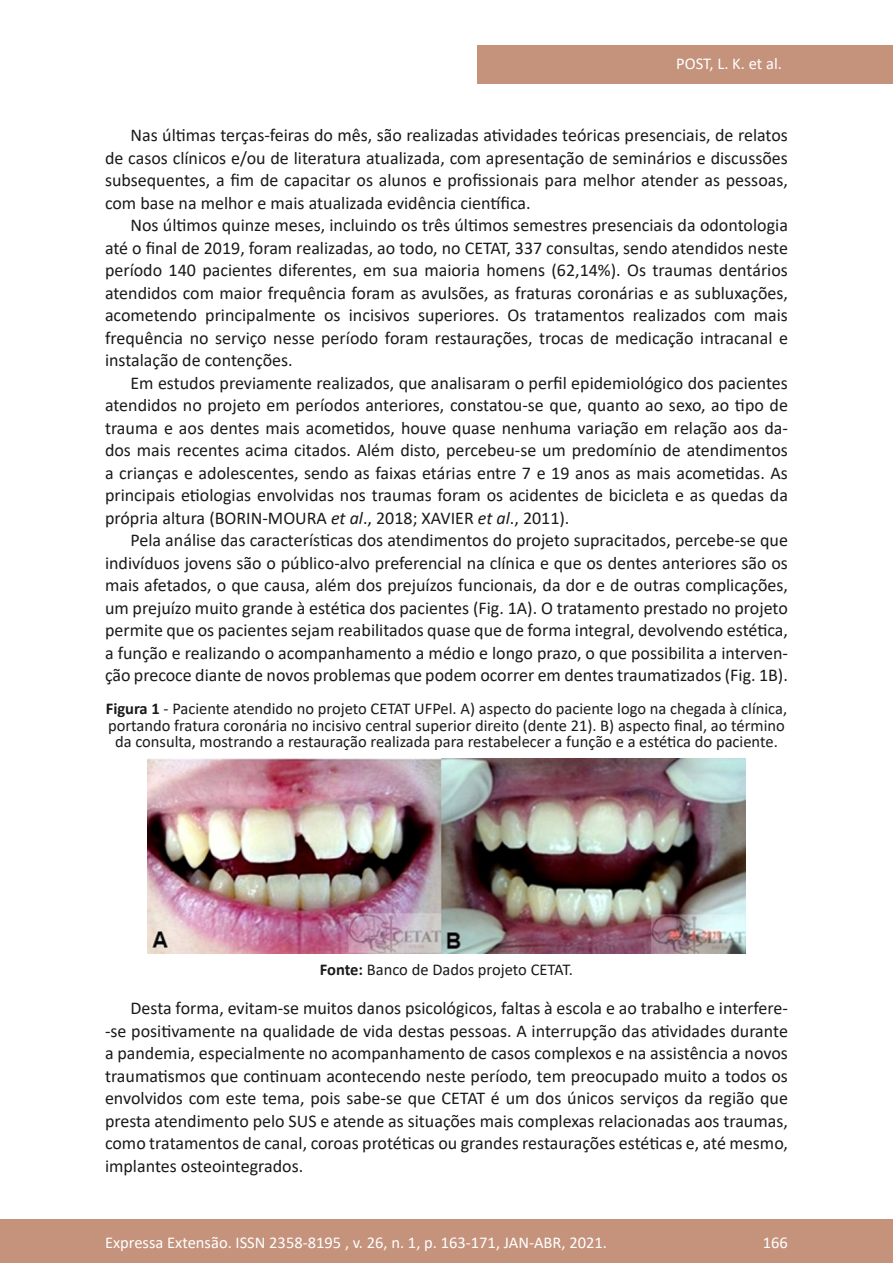
<style>
.page{position:relative;width:893px;height:1263px;background:#fff}
.page>*{position:absolute;margin:0;border:0;box-sizing:border-box;transform-origin:0 0}
.Principal_-_Texto{font:18px/22.5px "Calibri";color:#1a1a1a;text-align:justify}
.Imagens_-_Título{font:16.5px/16.5px "Calibri";color:#1a1a1a;text-align:center}
.t1{font:16.5px "Calibri";color:#fff}
.Imagens_-_Legenda{font:16.5px "Calibri";color:#1a1a1a}
.s1{font-style:italic}
.s2{font-weight:700}
</style>
<div class="page">
<div style="left:0;top:1219px;width:893px;height:44px;background:#c5927c"></div>
<div style="left:477px;top:45px;width:416px;height:39px;background:#c5927c"></div>
<img style="left:148px;top:758px;width:597px;height:195px">
<p class="t1" style="left:676px;top:52px;width:107px">POST, L. K. et al.</p>
<p class="Principal_-_Texto" style="left:105px;top:123px;width:684px;text-indent:26px">Nas últimas terças-feiras do mês, são realizadas atividades teóricas presenciais, de relatos de casos clínicos e/ou de literatura atualizada, com apresentação de seminários e discussões subsequentes, a fim de capacitar os alunos e profissionais para melhor atender as pessoas, com base na melhor e mais atualizada evidência científica.</p>
<p class="Principal_-_Texto" style="left:105px;top:213px;width:684px;text-indent:26px">Nos últimos quinze meses, incluindo os três últimos semestres presenciais da odontologia até o final de 2019, foram realizadas, ao todo, no CETAT, 337 consultas, sendo atendidos neste período 140 pacientes diferentes, em sua maioria homens (62,14%). Os traumas dentários atendidos com maior frequência foram as avulsões, as fraturas coronárias e as subluxações, acometendo principalmente os incisivos superiores. Os tratamentos realizados com mais frequência no serviço nesse período foram restaurações, trocas de medicação intracanal e instalação de contenções.</p>
<p class="Principal_-_Texto" style="left:105px;top:371px;width:684px;text-indent:26px">Em estudos previamente realizados, que analisaram o perfil epidemiológico dos pacientes atendidos no projeto em períodos anteriores, constatou-se que, quanto ao sexo, ao tipo de trauma e aos dentes mais acometidos, houve quase nenhuma variação em relação aos da&shy;dos mais recentes acima citados. Além disto, percebeu-se um predomínio de atendimentos a crianças e adolescentes, sendo as faixas etárias entre 7 e 19 anos as mais acometidas. As principais etiologias envolvidas nos traumas foram os acidentes de bicicleta e as quedas da própria altura (BORIN-MOURA <span class="s1">et al</span>., 2018; XAVIER <span class="s1">et al</span>., 2011).</p>
<p class="Principal_-_Texto" style="left:105px;top:528px;width:684px;text-indent:26px">Pela análise das características dos atendimentos do projeto supracitados, percebe-se que indivíduos jovens são o público-alvo preferencial na clínica e que os dentes anteriores são os mais afetados, o que causa, além dos prejuízos funcionais, da dor e de outras complicações, um prejuízo muito grande à estética dos pacientes (Fig. 1A). O tratamento prestado no projeto permite que os pacientes sejam reabilitados quase que de forma integral, devolvendo estética, a função e realizando o acompanhamento a médio e longo prazo, o que possibilita a interven&shy;ção precoce diante de novos problemas que podem ocorrer em dentes traumatizados (Fig. 1B).</p>
<p class="Imagens_-_Título" style="left:106px;top:700px;width:683px"><span class="s2">Figura 1</span> - Paciente atendido no projeto CETAT UFPel. A) aspecto do paciente logo na chegada à clínica, portando fratura coronária no incisivo central superior direito (dente 21). B) aspecto final, ao término da consulta, mostrando a restauração realizada para restabelecer a função e a estética do paciente.</p>
<p class="Imagens_-_Legenda" style="left:320px;top:958px;width:255px"><span class="s2">Fonte:</span> Banco de Dados projeto CETAT.</p>
<p class="Principal_-_Texto" style="left:105px;top:996px;width:684px;text-indent:26px">Desta forma, evitam-se muitos danos psicológicos, faltas à escola e ao trabalho e interfere--se positivamente na qualidade de vida destas pessoas. A interrupção das atividades durante a pandemia, especialmente no acompanhamento de casos complexos e na assistência a novos traumatismos que continuam acontecendo neste período, tem preocupado muito a todos os envolvidos com este tema, pois sabe-se que CETAT é um dos únicos serviços da região que presta atendimento pelo SUS e atende as situações mais complexas relacionadas aos traumas, como tratamentos de canal, coroas protéticas ou grandes restaurações estéticas e, até mesmo, implantes osteointegrados.</p>
<p class="t1" style="left:105px;top:1230px;width:503px">Expressa Extensão. ISSN 2358-8195 , v. 26, n. 1, p. 163-171, JAN-ABR, 2021.</p>
<p class="t1" style="left:763px;top:1230px;width:27px">166</p>
</div>
